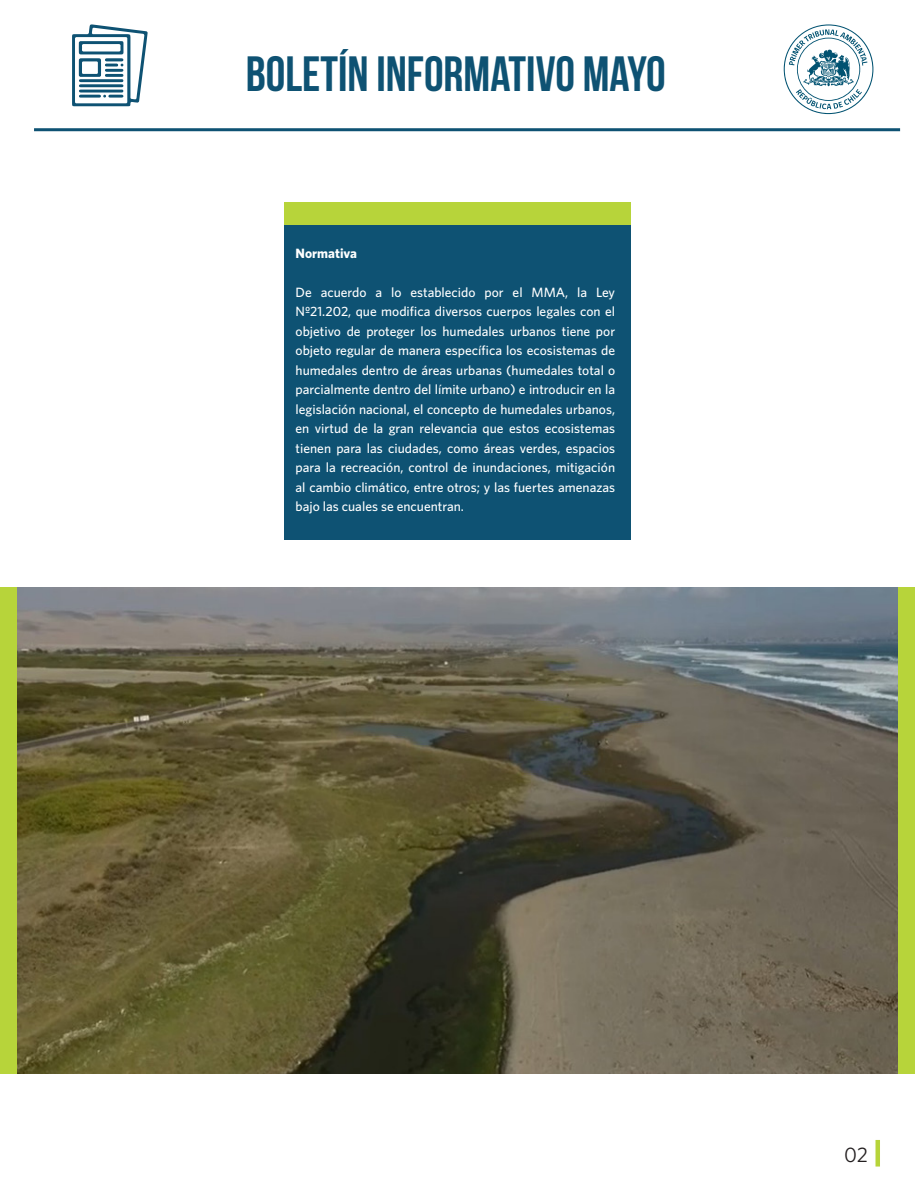
<style>
.page{position:relative;width:915px;height:1191px;background:#fff}
.page>*{position:absolute;margin:0;border:0;box-sizing:border-box;transform-origin:0 0}
.t1{font:700 49.5px "Bebas Neue";color:#0e5273}
.t2{font:21px "Whitney";color:#231f20}
.t3{font:500 13.5px/19.5px "Whitney";color:#fff;text-align:justify}
.t4{font:700 13.5px "Whitney";color:#fff}
</style>
<div class="page">
<img style="left:16px;top:587px;width:882px;height:486px">
<div style="left:0;top:587px;width:16px;height:487px;background:#b7d43a"></div>
<div style="left:898px;top:587px;width:16px;height:487px;background:#b7d43a"></div>
<hr style="left:34px;top:128px;width:865px;height:3px;background:#0e5273">
<svg style="left:72px;top:24px;width:76px;height:82px"></svg>
<svg style="left:875px;top:1140px;width:4px;height:26px"></svg>
<svg style="left:783px;top:24px;width:90px;height:90px"></svg>
<div style="left:284px;top:203px;width:346px;height:337px;background:#0e5273"></div>
<div style="left:284px;top:202px;width:346px;height:22px;background:#b7d43a"></div>
<h1 class="t1" style="left:246px;top:47px;width:421px">BOLETÍN INFORMATIVO MAYO</h1>
<p class="t4" style="left:295px;top:245px;width:63px">Normativa</p>
<p class="t3" style="left:295px;top:282px;width:321px">De acuerdo a lo establecido por el MMA, la Ley Nº21.202, que modifica diversos cuerpos legales con el objetivo de proteger los humedales urbanos tiene por objeto regular de manera específica los ecosistemas de humedales dentro de áreas urbanas (humedales total o parcialmente dentro del límite urbano) e introducir en la legislación nacional, el concepto de humedales urbanos, en virtud de la gran relevancia que estos ecosistemas tienen para las ciudades, como áreas verdes, espacios para la recreación, control de inundaciones, mitigación al cambio climático, entre otros; y las fuertes amenazas bajo las cuales se encuentran.</p>
<h2 class="t2" style="left:843px;top:1142px;width:26px">02</h2>
</div>
